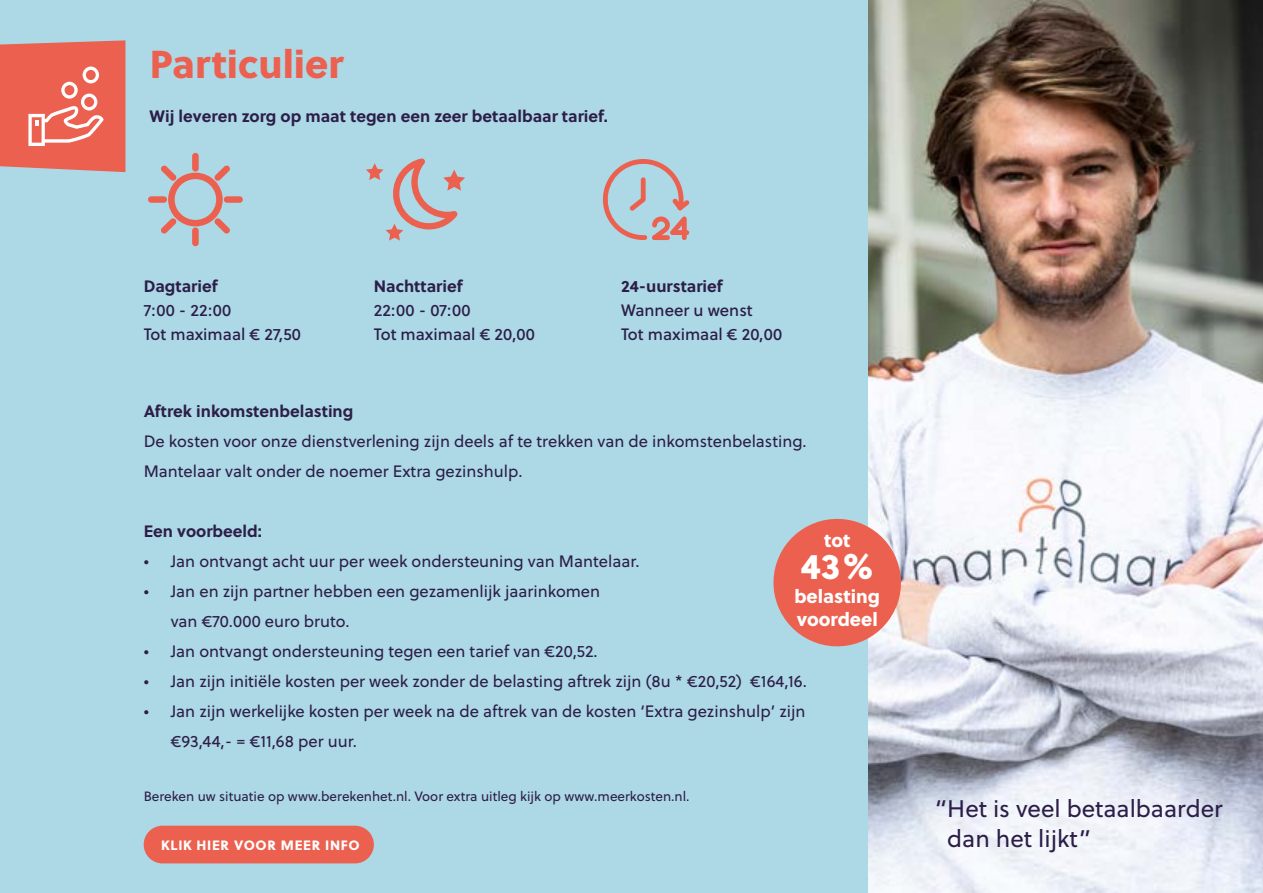
<style>
.page{position:relative;width:1263px;height:893px;background:#add8e6}
.page>*{position:absolute;margin:0;border:0;box-sizing:border-box;transform-origin:0 0}
.t1{font:38.85px "Soleil Xb";color:#ec604f}
.t2{font:35.85px "Soleil Xb";color:#fff}
.t3{font:24px/30px "Soleil";color:#2c1e48}
.t4{font:18.75px/23.4px "Soleil Xb";color:#fff}
.t5{font:16.5px/30px "Soleil";color:#2c1e48}
.t6{font:700 16.5px "Soleil";color:#2c1e48}
.t7{font:16.5px/24px "Soleil";color:#2c1e48}
.t8{font:13.5px "Soleil";color:#2c1e48}
.t9{font:13.5px "Soleil Xb";letter-spacing:.05em;color:#fff}
</style>
<div class="page">
<img style="left:868px;top:0;width:395px;height:893px">
<div style="left:144px;top:826px;width:230px;height:37px;background:#ec604f;border-radius:19px"></div>
<svg style="left:0;top:40px;width:125px;height:132px;background:#ea7162"></svg>
<svg style="left:773px;top:513px;width:134px;height:140px"></svg>
<svg style="left:366px;top:158px;width:99px;height:83px"></svg>
<div style="left:149px;top:197px;width:17px;height:5px;background:#ec604f;border-radius:2px"></div>
<div style="left:148px;top:196px;width:19px;height:7px;border:2px solid #ec604f;border-radius:2px"></div>
<div style="left:225px;top:197px;width:17px;height:5px;background:#ec604f;border-radius:2px"></div>
<div style="left:224px;top:196px;width:19px;height:7px;border:2px solid #ec604f;border-radius:2px"></div>
<svg style="left:159px;top:165px;width:73px;height:69px"></svg>
<div style="left:193px;top:154px;width:5px;height:17px;background:#ec604f;border-radius:2px"></div>
<div style="left:192px;top:153px;width:7px;height:19px;border:2px solid #ec604f;border-radius:2px"></div>
<div style="left:193px;top:228px;width:5px;height:17px;background:#ec604f;border-radius:2px"></div>
<div style="left:192px;top:227px;width:7px;height:19px;border:2px solid #ec604f;border-radius:2px"></div>
<svg style="left:602px;top:159px;width:88px;height:82px"></svg>
<h1 class="t1" style="left:150px;top:33px;width:195px">Particulier</h1>
<p class="t6" style="left:150px;top:103px;width:460px">Wij leveren zorg op maat tegen een zeer betaalbaar tarief.</p>
<p class="t6" style="left:144px;top:273px;width:75px">Dagtarief</p>
<p class="t7" style="left:144px;top:298px;width:159px">7:00 - 22:00<br>Tot maximaal € 27,50</p>
<p class="t6" style="left:374px;top:273px;width:90px">Nachttarief</p>
<p class="t7" style="left:374px;top:298px;width:163px">22:00 - 07:00<br>Tot maximaal € 20,00</p>
<p class="t6" style="left:621px;top:273px;width:103px">24-uurstarief</p>
<p class="t7" style="left:621px;top:298px;width:163px">Wanneer u wenst<br>Tot maximaal € 20,00</p>
<p class="t6" style="left:144px;top:398px;width:211px">Aftrek inkomstenbelasting</p>
<p class="t5" style="left:144px;top:426px;width:664px">De kosten voor onze dienstverlening zijn deels af te trekken van de inkomstenbelasting.<br>Mantelaar valt onder de noemer Extra gezinshulp.</p>
<p class="t6" style="left:144px;top:518px;width:120px">Een voorbeeld:</p>
<p class="t5" style="left:144px;top:546px;width:497px">• Jan ontvangt acht uur per week ondersteuning van Mantelaar.</p>
<p class="t5" style="left:171px;top:576px;width:431px;text-indent:-27px">• Jan en zijn partner hebben een gezamenlijk jaarinkomen van €70.000 euro bruto.</p>
<p class="t5" style="left:144px;top:636px;width:455px">• Jan ontvangt ondersteuning tegen een tarief van €20,52.</p>
<p class="t5" style="left:144px;top:666px;width:665px">• Jan zijn initiële kosten per week zonder de belasting aftrek zijn (8u * €20,52) €164,16.</p>
<p class="t5" style="left:171px;top:696px;width:636px;text-indent:-27px">• Jan zijn werkelijke kosten per week na de aftrek van de kosten ‘Extra gezinshulp’ zijn €93,44,- = €11,68 per uur.</p>
<p class="t8" style="left:144px;top:786px;width:547px">Bereken uw situatie op www.berekenhet.nl. Voor extra uitleg kijk op www.meerkosten.nl.</p>
<p class="t9" style="left:161px;top:834px;width:200px">KLIK HIER VOOR MEER INFO</p>
<p class="t4" style="left:824px;top:528px;width:28px">tot</p>
<h2 class="t2" style="left:801px;top:538px;width:74px">43%</h2>
<p class="t4" style="left:794px;top:583px;width:87px">belasting voordeel</p>
<h3 class="t3" style="left:947px;top:793px;width:277px;text-indent:-13px">“Het is veel betaalbaarder dan het lijkt”</h3>
</div>
